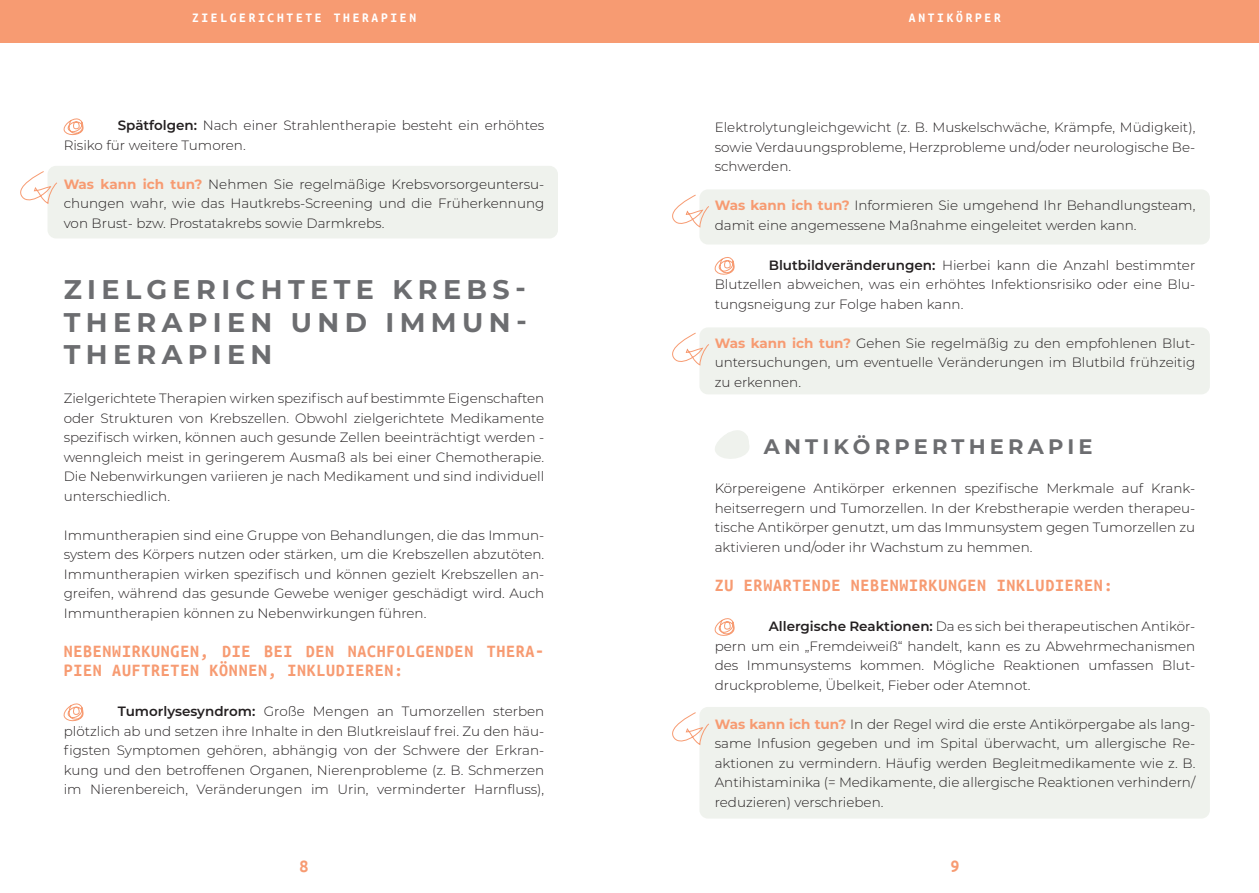
<style>
.page{position:relative;width:1259px;height:893px;background:#fff}
.page>*{position:absolute;margin:0;border:0;box-sizing:border-box;transform-origin:0 0}
.Überschrift{font:700 27px/32.4px "Montserrat";letter-spacing:.2em;color:#6c6d70;text-align:justify}
.Therapieform{font:700 21px "Montserrat";letter-spacing:.2em;color:#6c6d70}
.Zwi_Überschrift_Ubuntu{font:700 18px/19.5px "Ubuntu Mono";letter-spacing:.04em;color:#f79b72}
.Fließtext_Broschüre{font:300 13.5px/19.5px "Montserrat";color:#231f20;text-align:justify}
.t1{font:700 13.5px "Ubuntu Mono";letter-spacing:.2em;color:#fff}
.s1{font-weight:600}
.s2{font-weight:700;color:#f79b72}
</style>
<div class="page">
<div style="left:0;top:0;width:1259px;height:43px;background:#f79b72"></div>
<div style="left:48px;top:166px;width:510px;height:72px;background:#eff2ed;border-radius:9px"></div>
<svg style="left:20px;top:171px;width:37px;height:33px"></svg>
<svg style="left:63px;top:118px;width:21px;height:18px"></svg>
<svg style="left:63px;top:703px;width:21px;height:19px"></svg>
<div style="left:699px;top:327px;width:511px;height:67px;background:#eff2ed;border-radius:9px"></div>
<svg style="left:672px;top:332px;width:37px;height:34px"></svg>
<div style="left:699px;top:189px;width:511px;height:55px;background:#eff2ed;border-radius:9px"></div>
<svg style="left:672px;top:194px;width:37px;height:34px"></svg>
<div style="left:699px;top:707px;width:511px;height:112px;background:#eff2ed;border-radius:9px"></div>
<svg style="left:672px;top:712px;width:37px;height:33px"></svg>
<svg style="left:714px;top:257px;width:21px;height:18px"></svg>
<svg style="left:715px;top:430px;width:34px;height:29px"></svg>
<svg style="left:714px;top:618px;width:21px;height:18px"></svg>
<p class="t1" style="left:192px;top:10px;width:226px">ZIELGERICHTETE THERAPIEN</p>
<p class="Fließtext_Broschüre" style="left:64px;top:115px;width:482px;text-indent:54px"><span class="s1">Spätfolgen:</span> Nach einer Strahlentherapie besteht ein erhöhtes<br>Risiko für weitere Tumoren.</p>
<p class="Fließtext_Broschüre" style="left:64px;top:174px;width:482px"><span class="s2">Was kann ich tun?</span> Nehmen Sie regelmäßige Krebsvorsorgeuntersu&shy;chungen wahr, wie das Hautkrebs-Screening und die Früherkennung von Brust- bzw. Prostatakrebs sowie Darmkrebs.</p>
<p class="Überschrift" style="left:64px;top:272px;width:465px">ZIELGERICHTETE KREBS-THERAPIEN UND IMMUN-THERAPIEN</p>
<p class="Fließtext_Broschüre" style="left:64px;top:388px;width:482px">Zielgerichtete Therapien wirken spezifisch auf bestimmte Eigenschaften oder Strukturen von Krebszellen. Obwohl zielgerichtete Medikamente spezifisch wirken, können auch gesunde Zellen beeinträchtigt werden - wenngleich meist in geringerem Ausmaß als bei einer Chemotherapie.<br>Die Nebenwirkungen variieren je nach Medikament und sind individuell unterschiedlich.</p>
<p class="Fließtext_Broschüre" style="left:64px;top:525px;width:482px">Immuntherapien sind eine Gruppe von Behandlungen, die das Immun&shy;system des Körpers nutzen oder stärken, um die Krebszellen abzutöten.<br>Immuntherapien wirken spezifisch und können gezielt Krebszellen an&shy;greifen, während das gesunde Gewebe weniger geschädigt wird. Auch Immuntherapien können zu Nebenwirkungen führen.</p>
<p class="Zwi_Überschrift_Ubuntu" style="left:64px;top:641px;width:482px">NEBENWIRKUNGEN, DIE BEI DEN NACHFOLGENDEN THERA-<br>PIEN AUFTRETEN KÖNNEN, INKLUDIEREN:</p>
<p class="Fließtext_Broschüre" style="left:64px;top:701px;width:482px;text-indent:54px"><span class="s1">Tumorlysesyndrom:</span> Große Mengen an Tumorzellen sterben plötzlich ab und setzen ihre Inhalte in den Blutkreislauf frei. Zu den häu&shy;figsten Symptomen gehören, abhängig von der Schwere der Erkran&shy;kung und den betroffenen Organen, Nierenprobleme (z. B. Schmerzen im Nierenbereich, Veränderungen im Urin, verminderter Harnfluss),</p>
<p class="t1" style="left:909px;top:10px;width:93px">ANTIKÖRPER</p>
<p class="Fließtext_Broschüre" style="left:715px;top:117px;width:482px">Elektrolytungleichgewicht (z. B. Muskelschwäche, Krämpfe, Müdigkeit), sowie Verdauungsprobleme, Herzprobleme und/oder neurologische Be&shy;schwerden.</p>
<p class="Fließtext_Broschüre" style="left:715px;top:195px;width:482px"><span class="s2">Was kann ich tun?</span> Informieren Sie umgehend Ihr Behandlungsteam, damit eine angemessene Maßnahme eingeleitet werden kann.</p>
<p class="Fließtext_Broschüre" style="left:715px;top:255px;width:482px;text-indent:54px"><span class="s1">Blutbildveränderungen:</span> Hierbei kann die Anzahl bestimmter Blutzellen abweichen, was ein erhöhtes Infektionsrisiko oder eine Blu&shy;tungsneigung zur Folge haben kann.</p>
<p class="Fließtext_Broschüre" style="left:715px;top:333px;width:482px"><span class="s2">Was kann ich tun?</span> Gehen Sie regelmäßig zu den empfohlenen Blut&shy;untersuchungen, um eventuelle Veränderungen im Blutbild frühzeitig zu erkennen.</p>
<p class="Therapieform" style="left:764px;top:432px;width:330px">ANTIKÖRPERTHERAPIE</p>
<p class="Fließtext_Broschüre" style="left:715px;top:478px;width:482px">Körpereigene Antikörper erkennen spezifische Merkmale auf Krank&shy;heitserregern und Tumorzellen. In der Krebstherapie werden therapeu&shy;tische Antikörper genutzt, um das Immunsystem gegen Tumorzellen zu aktivieren und/oder ihr Wachstum zu hemmen.</p>
<p class="Zwi_Überschrift_Ubuntu" style="left:715px;top:575px;width:399px">ZU ERWARTENDE NEBENWIRKUNGEN INKLUDIEREN:</p>
<p class="Fließtext_Broschüre" style="left:715px;top:616px;width:482px;text-indent:54px"><span class="s1">Allergische Reaktionen:</span> Da es sich bei therapeutischen Antikör&shy;pern um ein „Fremdeiweiß“ handelt, kann es zu Abwehrmechanismen des Immunsystems kommen. Mögliche Reaktionen umfassen Blut&shy;druckprobleme, Übelkeit, Fieber oder Atemnot.</p>
<p class="Fließtext_Broschüre" style="left:715px;top:714px;width:482px"><span class="s2">Was kann ich tun?</span> In der Regel wird die erste Antikörpergabe als lang&shy;same Infusion gegeben und im Spital überwacht, um allergische Re&shy;aktionen zu vermindern. Häufig werden Begleitmedikamente wie z. B.<br>Antihistaminika (= Medikamente, die allergische Reaktionen verhindern/ reduzieren) verschrieben.</p>
<h3 class="Zwi_Überschrift_Ubuntu" style="left:300px;top:856px;width:10px">8</h3>
<h3 class="Zwi_Überschrift_Ubuntu" style="left:950px;top:856px;width:10px">9</h3>
</div>
